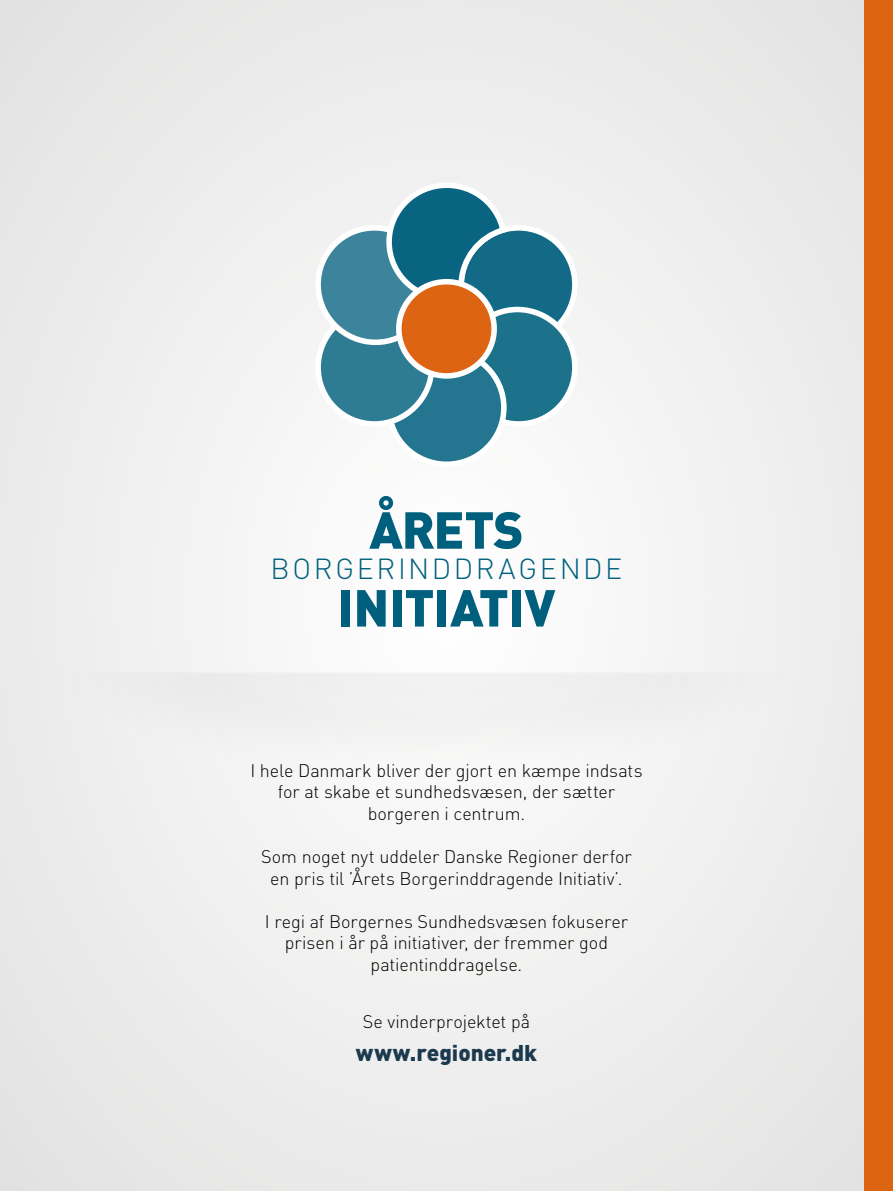
<style>
.page{position:relative;width:893px;height:1191px;background:#ededed}
.page>*{position:absolute;margin:0;border:0;box-sizing:border-box;transform-origin:0 0}
.t1{font:900 51.15px "DIN";letter-spacing:-.015em;color:#005f7d}
.t2{font:300 28.65px "DIN";letter-spacing:.09em;color:#005f7d}
.t3{font:900 22.5px "DIN";color:#1c3a4e}
.t4{font:300 18px/21.6px "DIN";letter-spacing:-.005em;color:#000;text-align:center}
</style>
<div class="page">
<div style="left:865px;top:0;width:28px;height:1191px;background:#dc6412"></div>
<img style="left:281px;top:529px;width:584px;height:285px">
<div style="left:461px;top:228px;width:114px;height:114px;background:#126a86;border-radius:50%"></div>
<div style="left:458px;top:225px;width:120px;height:120px;border:6px solid #fff;border-radius:50%"></div>
<div style="left:461px;top:309px;width:114px;height:115px;background:#1c718b;border-radius:50%"></div>
<div style="left:458px;top:306px;width:120px;height:121px;border:6px solid #fff;border-radius:50%"></div>
<div style="left:389px;top:351px;width:115px;height:113px;background:#24758f;border-radius:50%"></div>
<div style="left:386px;top:348px;width:121px;height:119px;border:6px solid #fff;border-radius:50%"></div>
<div style="left:318px;top:309px;width:114px;height:115px;background:#2e7c94;border-radius:50%"></div>
<div style="left:315px;top:306px;width:120px;height:121px;border:6px solid #fff;border-radius:50%"></div>
<div style="left:318px;top:228px;width:114px;height:114px;background:#3b849b;border-radius:50%"></div>
<div style="left:315px;top:225px;width:120px;height:120px;border:6px solid #fff;border-radius:50%"></div>
<svg style="left:384px;top:182px;width:126px;height:122px"></svg>
<div style="left:399px;top:282px;width:95px;height:94px;background:#dc6412;border-radius:50%"></div>
<div style="left:396px;top:279px;width:101px;height:100px;border:6px solid #fff;border-radius:50%"></div>
<h1 class="t1" style="left:369px;top:496px;width:156px">ÅRETS</h1>
<h2 class="t2" style="left:271px;top:551px;width:353px">BORGERINDDRAGENDE</h2>
<h1 class="t1" style="left:338px;top:574px;width:219px">INITIATIV</h1>
<p class="t4" style="left:250px;top:759px;width:394px">I hele Danmark bliver der gjort en kæmpe indsats for at skabe et sundhedsvæsen, der sætter borgeren i centrum.</p>
<p class="t4" style="left:261px;top:845px;width:372px">Som noget nyt uddeler Danske Regioner derfor en pris til ’Årets Borgerinddragende Initiativ’.</p>
<p class="t4" style="left:265px;top:910px;width:365px">I regi af Borgernes Sundhedsvæsen fokuserer prisen i år på initiativer, der fremmer god patientinddragelse.</p>
<p class="t4" style="left:363px;top:1010px;width:169px">Se vinderprojektet på</p>
<p class="t3" style="left:356px;top:1037px;width:183px">www.regioner.dk</p>
</div>
